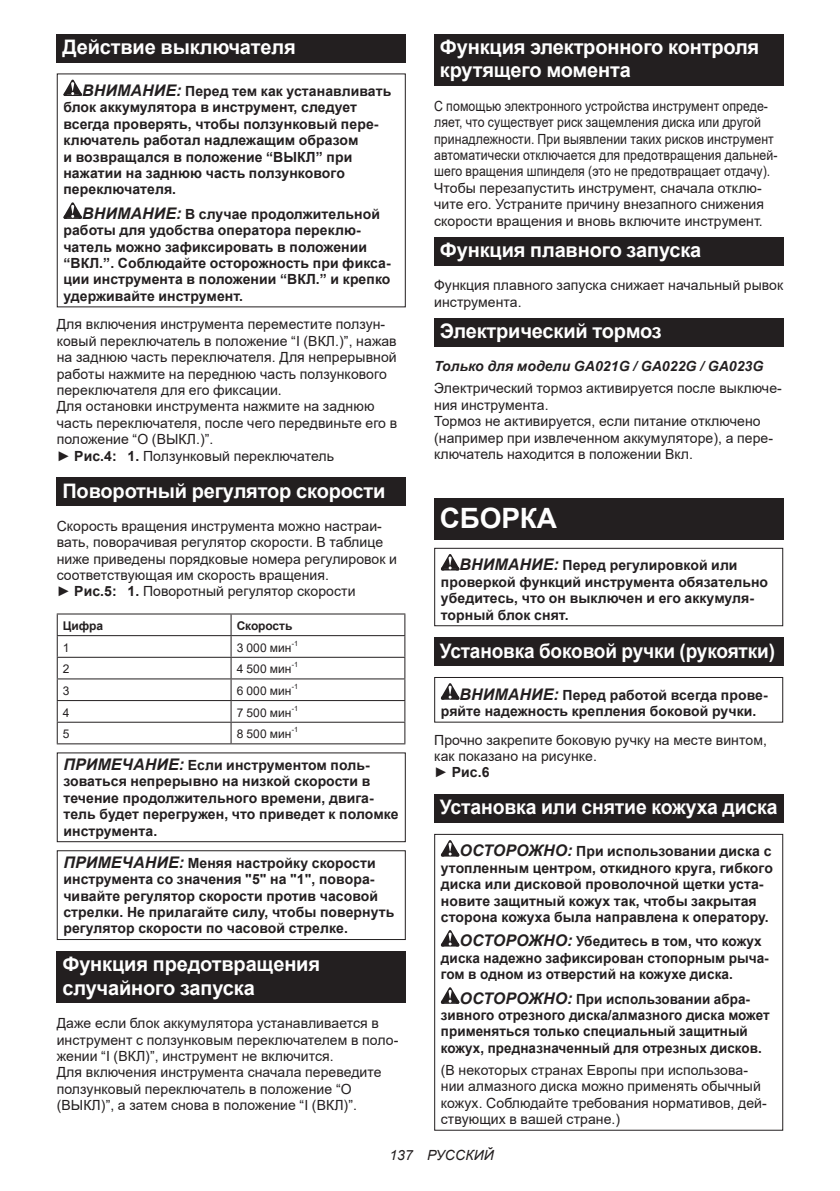
<style>
.page{position:relative;width:840px;height:1191px;background:#fff}
.page>*{position:absolute;margin:0;border:0;box-sizing:border-box;transform-origin:0 0}
.t1{font:700 28px "Arial";letter-spacing:-.01em;color:#fff}
.t2{font:700 20px/23.4px "Arial";letter-spacing:-.01em;color:#fff}
.t3{font:700 20px "Arial";letter-spacing:-.01em;color:#fff;scale:.95 1}
.t4{font:700 14px/16.4px "Arial";letter-spacing:.005em;color:#231f20}
.t5{font:14px/16.4px "Arial";letter-spacing:.005em;color:#231f20}
.t6{font:14px/16.4px "Arial";letter-spacing:.005em;color:#231f20;scale:.88 1}
.t7{font:700 14px/16.4px "Arial";letter-spacing:.005em;color:#231f20;scale:.96 1}
.t8{font:italic 700 14px "Arial";letter-spacing:.005em;color:#231f20}
.t9{font:italic 14px "Arial";letter-spacing:.005em;color:#231f20}
.t10{font:12px "Arial";letter-spacing:.005em;color:#231f20}
.t11{font:700 12px "Arial";letter-spacing:-.01em;color:#231f20}
.t12{font:7.2px "Arial";color:#231f20}
.s1{font-style:italic;font-size:16px}
.s2{font-weight:700}
</style>
<div class="page">
<div style="left:57px;top:34px;width:348px;height:29px;background:#231f20"></div>
<svg style="left:63px;top:80px;width:19px;height:16px"></svg>
<svg style="left:63px;top:202px;width:19px;height:17px"></svg>
<div style="left:57px;top:477px;width:348px;height:29px;background:#231f20"></div>
<hr style="left:57px;top:613px;width:174px;height:1px;background:#231f20">
<hr style="left:231px;top:613px;width:174px;height:1px;background:#231f20">
<hr style="left:57px;top:635px;width:174px;height:1px;background:#231f20">
<hr style="left:231px;top:635px;width:174px;height:1px;background:#231f20">
<hr style="left:57px;top:657px;width:174px;height:1px;background:#231f20">
<hr style="left:231px;top:657px;width:174px;height:1px;background:#231f20">
<hr style="left:57px;top:678px;width:174px;height:1px;background:#231f20">
<hr style="left:231px;top:678px;width:174px;height:1px;background:#231f20">
<hr style="left:57px;top:700px;width:174px;height:1px;background:#231f20">
<hr style="left:231px;top:700px;width:174px;height:1px;background:#231f20">
<hr style="left:57px;top:721px;width:174px;height:1px;background:#231f20">
<svg style="left:57px;top:614px;width:1px;height:129px"></svg>
<hr style="left:231px;top:721px;width:174px;height:1px;background:#231f20">
<svg style="left:230px;top:614px;width:1px;height:129px"></svg>
<svg style="left:404px;top:614px;width:1px;height:129px"></svg>
<hr style="left:57px;top:743px;width:174px;height:1px;background:#231f20">
<hr style="left:231px;top:743px;width:174px;height:1px;background:#231f20">
<div style="left:57px;top:752px;width:348px;height:90px;border:1px solid #231f20"></div>
<div style="left:57px;top:850px;width:348px;height:90px;border:1px solid #231f20"></div>
<div style="left:57px;top:951px;width:348px;height:52px;background:#231f20"></div>
<div style="left:434px;top:34px;width:348px;height:52px;background:#231f20"></div>
<div style="left:434px;top:237px;width:348px;height:28px;background:#231f20"></div>
<div style="left:434px;top:318px;width:348px;height:28px;background:#231f20"></div>
<div style="left:434px;top:499px;width:348px;height:41px;background:#231f20"></div>
<svg style="left:440px;top:554px;width:19px;height:16px"></svg>
<div style="left:434px;top:548px;width:348px;height:78px;border:1px solid #231f20"></div>
<div style="left:434px;top:637px;width:348px;height:29px;background:#231f20"></div>
<svg style="left:440px;top:683px;width:19px;height:16px"></svg>
<div style="left:434px;top:677px;width:348px;height:45px;border:1px solid #231f20"></div>
<div style="left:434px;top:794px;width:348px;height:29px;background:#231f20"></div>
<svg style="left:440px;top:840px;width:19px;height:16px"></svg>
<svg style="left:440px;top:930px;width:19px;height:16px"></svg>
<svg style="left:440px;top:987px;width:19px;height:16px"></svg>
<div style="left:434px;top:834px;width:348px;height:296px;border:1px solid #231f20"></div>
<h2 class="t2" style="left:62px;top:36px;width:235px">Действие выключателя</h2>
<p class="t4" style="left:63px;top:83px;width:329px;text-indent:19px"><span class="s1">ВНИМАНИЕ:</span> Перед тем как устанавливать блок аккумулятора в инструмент, следует всегда проверять, чтобы ползунковый пере&shy;ключатель работал надлежащим образом<br>и возвращался в положение “ВЫКЛ” при нажатии на заднюю часть ползункового переключателя.</p>
<p class="t4" style="left:63px;top:206px;width:329px;text-indent:19px"><span class="s1">ВНИМАНИЕ:</span> В случае продолжительной работы для удобства оператора переклю&shy;чатель можно зафиксировать в положении “ВКЛ.”. Соблюдайте осторожность при фикса&shy;ции инструмента в положении “ВКЛ.” и крепко удерживайте инструмент.</p>
<p class="t5" style="left:57px;top:316px;width:341px">Для включения инструмента переместите ползун&shy;ковый переключатель в положение “I (ВКЛ.)”, нажав на заднюю часть переключателя. Для непрерывной работы нажмите на переднюю часть ползункового переключателя для его фиксации.<br>Для остановки инструмента нажмите на заднюю часть переключателя, после чего передвиньте его в положение “О (ВЫКЛ.)”.<br>► <span class="s2">Рис.4: 1.</span> Ползунковый переключатель</p>
<h2 class="t2" style="left:62px;top:479px;width:324px">Поворотный регулятор скорости</h2>
<p class="t5" style="left:57px;top:518px;width:342px">Скорость вращения инструмента можно настраи&shy;вать, поворачивая регулятор скорости. В таблице ниже приведены порядковые номера регулировок и соответствующая им скорость вращения.<br>► <span class="s2">Рис.5: 1.</span> Поворотный регулятор скорости</p>
<p class="t11" style="left:63px;top:617px;width:42px">Цифра</p>
<p class="t11" style="left:236px;top:617px;width:57px">Скорость</p>
<p class="t10" style="left:63px;top:643px;width:8px">1</p>
<p class="t10" style="left:236px;top:639px;width:56px">3 000 мин</p>
<p class="t12" style="left:291px;top:640px;width:8px">-1</p>
<p class="t10" style="left:63px;top:664px;width:8px">2</p>
<p class="t10" style="left:236px;top:661px;width:56px">4 500 мин</p>
<p class="t12" style="left:291px;top:662px;width:8px">-1</p>
<p class="t10" style="left:63px;top:686px;width:8px">3</p>
<p class="t10" style="left:236px;top:682px;width:56px">6 000 мин</p>
<p class="t12" style="left:291px;top:683px;width:8px">-1</p>
<p class="t10" style="left:63px;top:708px;width:8px">4</p>
<p class="t10" style="left:236px;top:704px;width:56px">7 500 мин</p>
<p class="t12" style="left:291px;top:705px;width:8px">-1</p>
<p class="t10" style="left:63px;top:729px;width:8px">5</p>
<p class="t10" style="left:236px;top:725px;width:56px">8 500 мин</p>
<p class="t12" style="left:291px;top:727px;width:8px">-1</p>
<p class="t4" style="left:63px;top:757px;width:336px"><span class="s1">ПРИМЕЧАНИЕ:</span> Если инструментом поль&shy;зоваться непрерывно на низкой скорости в течение продолжительного времени, двига&shy;тель будет перегружен, что приведет к поломке инструмента.</p>
<p class="t4" style="left:63px;top:855px;width:332px"><span class="s1">ПРИМЕЧАНИЕ:</span> Меняя настройку скорости инструмента со значения "5" на "1", повора&shy;чивайте регулятор скорости против часовой стрелки. Не прилагайте силу, чтобы повернуть регулятор скорости по часовой стрелке.</p>
<h2 class="t2" style="left:62px;top:953px;width:259px">Функция предотвращения случайного запуска</h2>
<p class="t5" style="left:57px;top:1015px;width:343px">Даже если блок аккумулятора устанавливается в инструмент с ползунковым переключателем в поло&shy;жении “I (ВКЛ)”, инструмент не включится.<br>Для включения инструмента сначала переведите ползунковый переключатель в положение “O (ВЫКЛ)”, а затем снова в положение “I (ВКЛ)”.</p>
<h2 class="t2" style="left:439px;top:36px;width:321px">Функция электронного контроля крутящего момента</h2>
<p class="t6" style="left:434px;top:98px;width:391px">С помощью электронного устройства инструмент опреде&shy;ляет, что существует риск защемления диска или другой принадлежности. При выявлении таких рисков инструмент автоматически отключается для предотвращения дальней&shy;шего вращения шпинделя (это не предотвращает отдачу).<br>Чтобы перезапустить инструмент, сначала отклю&shy;чите его. Устраните причину внезапного снижения скорости вращения и вновь включите инструмент.</p>
<h2 class="t2" style="left:439px;top:238px;width:263px">Функция плавного запуска</h2>
<p class="t5" style="left:434px;top:277px;width:350px">Функция плавного запуска снижает начальный рывок инструмента.</p>
<h2 class="t2" style="left:439px;top:319px;width:223px">Электрический тормоз</h2>
<p class="t8" style="left:434px;top:357px;width:330px">Только для модели GA021G / GA022G / GA023G</p>
<p class="t5" style="left:434px;top:380px;width:349px">Электрический тормоз активируется после выключе&shy;ния инструмента.<br>Тормоз не активируется, если питание отключено (например при извлеченном аккумуляторе), а пере&shy;ключатель находится в положении Вкл.</p>
<h1 class="t1" style="left:439px;top:499px;width:118px">СБОРКА</h1>
<p class="t4" style="left:440px;top:557px;width:328px;text-indent:19px"><span class="s1">ВНИМАНИЕ:</span> Перед регулировкой или проверкой функций инструмента обязательно убедитесь, что он выключен и его аккумуля&shy;торный блок снят.</p>
<h2 class="t3" style="left:439px;top:636px;width:354px">Установка боковой ручки (рукоятки)</h2>
<p class="t4" style="left:440px;top:686px;width:328px;text-indent:19px"><span class="s1">ВНИМАНИЕ:</span> Перед работой всегда прове&shy;ряйте надежность крепления боковой ручки.</p>
<p class="t5" style="left:434px;top:731px;width:334px">Прочно закрепите боковую ручку на месте винтом, как показано на рисунке.<br>► <span class="s2">Рис.6</span></p>
<h2 class="t2" style="left:439px;top:796px;width:339px">Установка или снятие кожуха диска</h2>
<p class="t4" style="left:440px;top:843px;width:333px;text-indent:19px"><span class="s1">ОСТОРОЖНО:</span> При использовании диска с утопленным центром, откидного круга, гибкого диска или дисковой проволочной щетки уста&shy;новите защитный кожух так, чтобы закрытая сторона кожуха была направлена к оператору.</p>
<p class="t4" style="left:440px;top:933px;width:329px;text-indent:19px"><span class="s1">ОСТОРОЖНО:</span> Убедитесь в том, что кожух диска надежно зафиксирован стопорным рыча&shy;гом в одном из отверстий на кожухе диска.</p>
<p class="t7" style="left:440px;top:990px;width:344px;text-indent:19px"><span class="s1">ОСТОРОЖНО:</span> При использовании абра&shy;зивного отрезного диска/алмазного диска может применяться только специальный защитный кожух, предназначенный для отрезных дисков.</p>
<p class="t5" style="left:440px;top:1061px;width:327px">(В некоторых странах Европы при использова&shy;нии алмазного диска можно применять обычный кожух. Соблюдайте требования нормативов, дей&shy;ствующих в вашей стране.)</p>
<p class="t9" style="left:389px;top:1147px;width:106px">137 РУССКИЙ</p>
</div>
